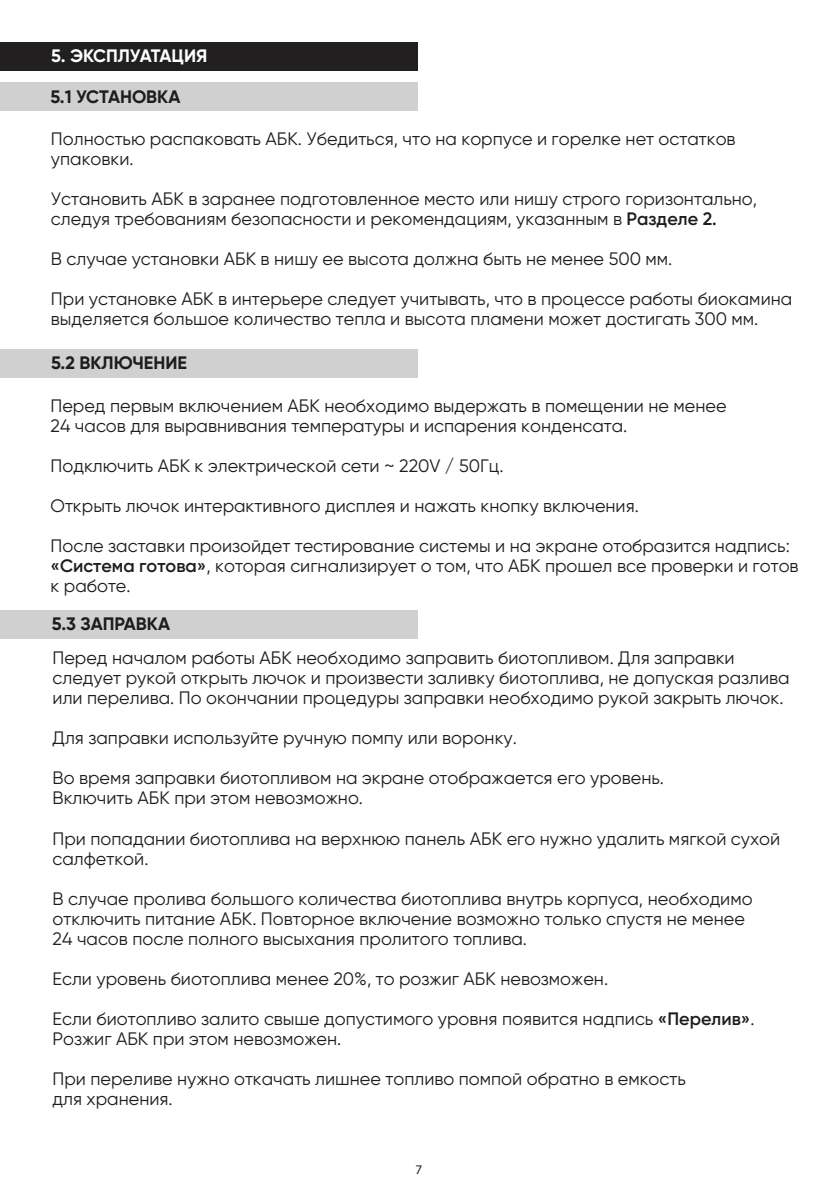
<style>
.page{position:relative;width:840px;height:1191px;background:#fff}
.page>*{position:absolute;margin:0;border:0;box-sizing:border-box;transform-origin:0 0}
.t1{font:18px/20px "Gilroy";color:#1d1d1b}
.t2{font:700 18px "Gilroy";color:#1d1d1b}
.t3{font:700 18px "Gilroy";color:#fff}
.t4{font:13.2px "Myriad Pro";color:#1d1d1b}
.s1{font-weight:600}
</style>
<div class="page">
<div style="left:0;top:42px;width:417px;height:28px;background:#211f1f"></div>
<div style="left:0;top:82px;width:417px;height:29px;background:#d0d0d0"></div>
<div style="left:0;top:349px;width:417px;height:29px;background:#d0d0d0"></div>
<div style="left:0;top:610px;width:417px;height:29px;background:#d0d0d0"></div>
<p class="t3" style="left:51px;top:44px;width:158px">5. ЭКСПЛУАТАЦИЯ</p>
<p class="t2" style="left:50px;top:85px;width:132px">5.1 УСТАНОВКА</p>
<p class="t1" style="left:51px;top:128px;width:685px">Полностью распаковать АБК. Убедиться, что на корпусе и горелке нет остатков упаковки.</p>
<p class="t1" style="left:51px;top:188px;width:707px">Установить АБК в заранее подготовленное место или нишу строго горизонтально, следуя требованиям безопасности и рекомендациям, указанным в <span class="s1">Разделе 2.</span></p>
<p class="t1" style="left:51px;top:248px;width:622px">В случае установки АБК в нишу ее высота должна быть не менее 500 мм.</p>
<p class="t1" style="left:51px;top:288px;width:742px">При установке АБК в интерьере следует учитывать, что в процессе работы биокамина выделяется большое количество тепла и высота пламени может достигать 300 мм.</p>
<p class="t2" style="left:51px;top:352px;width:138px">5.2 ВКЛЮЧЕНИЕ</p>
<p class="t1" style="left:51px;top:395px;width:677px">Перед первым включением АБК необходимо выдержать в помещении не менее<br>24 часов для выравнивания температуры и испарения конденсата.</p>
<p class="t1" style="left:51px;top:455px;width:454px">Подключить АБК к электрической сети ~ 220V / 50Гц.</p>
<p class="t1" style="left:51px;top:495px;width:589px">Открыть лючок интерактивного дисплея и нажать кнопку включения.</p>
<p class="t1" style="left:51px;top:535px;width:749px">После заставки произойдет тестирование системы и на экране отобразится надпись: <span class="s1">«Система готова»</span>, которая сигнализирует о том, что АБК прошел все проверки и готов к работе.</p>
<p class="t2" style="left:52px;top:612px;width:120px">5.3 ЗАПРАВКА</p>
<p class="t1" style="left:53px;top:648px;width:738px">Перед началом работы АБК необходимо заправить биотопливом. Для заправки следует рукой открыть лючок и произвести заливку биотоплива, не допуская разлива или перелива. По окончании процедуры заправки необходимо рукой закрыть лючок.</p>
<p class="t1" style="left:53px;top:728px;width:465px">Для заправки используйте ручную помпу или воронку.</p>
<p class="t1" style="left:53px;top:768px;width:612px">Во время заправки биотопливом на экране отображается его уровень.<br>Включить АБК при этом невозможно.</p>
<p class="t1" style="left:53px;top:828px;width:728px">При попадании биотоплива на верхнюю панель АБК его нужно удалить мягкой сухой салфеткой.</p>
<p class="t1" style="left:53px;top:888px;width:701px">В случае пролива большого количества биотоплива внутрь корпуса, необходимо отключить питание АБК. Повторное включение возможно только спустя не менее<br>24 часов после полного высыхания пролитого топлива.</p>
<p class="t1" style="left:53px;top:968px;width:556px">Если уровень биотоплива менее 20%, то розжиг АБК невозможен.</p>
<p class="t1" style="left:53px;top:1008px;width:703px">Если биотопливо залито свыше допустимого уровня появится надпись <span class="s1">«Перелив»</span>.<br>Розжиг АБК при этом невозможен.</p>
<p class="t1" style="left:53px;top:1068px;width:634px">При переливе нужно откачать лишнее топливо помпой обратно в емкость для хранения.</p>
<p class="t4" style="left:415px;top:1161px;width:8px">7</p>
</div>
